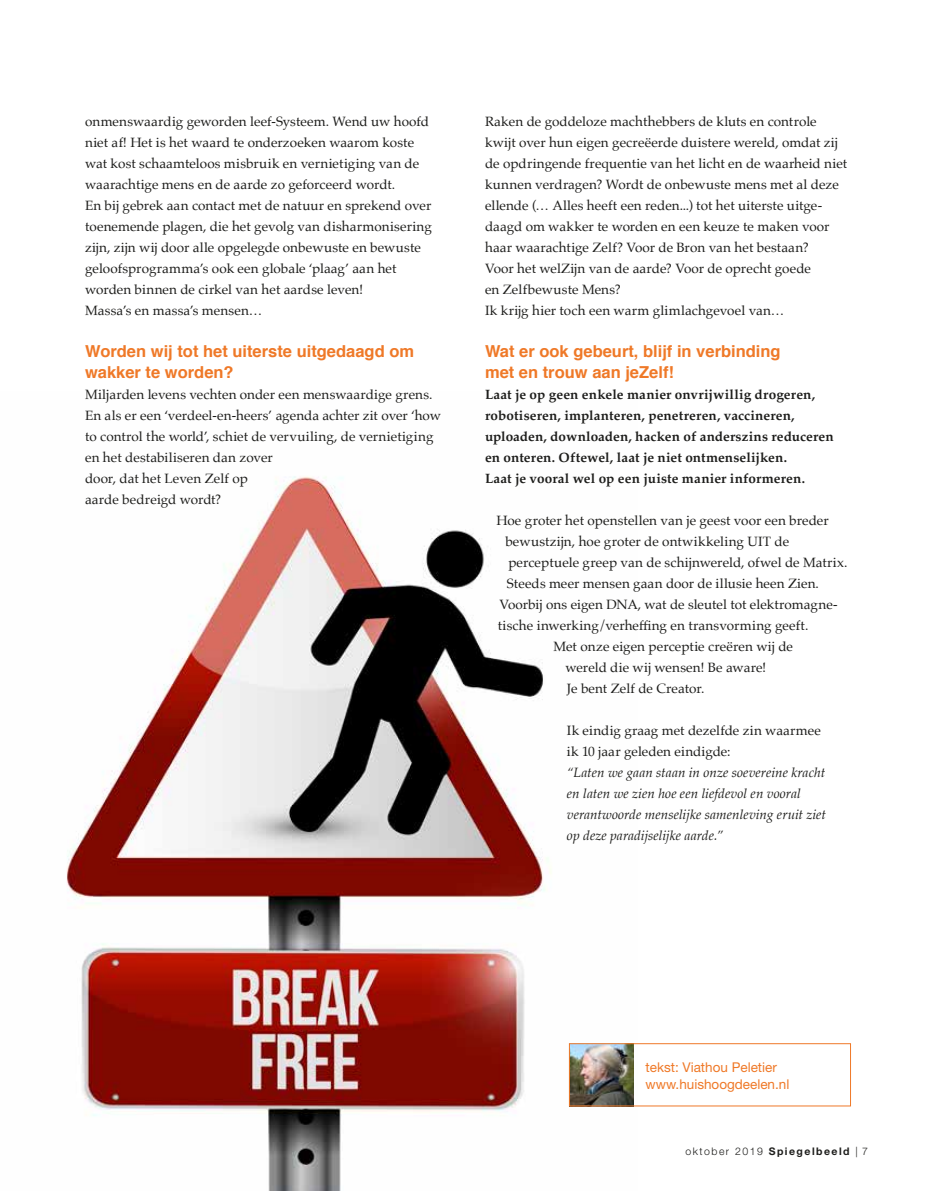
<style>
.page{position:relative;width:936px;height:1191px;background:#fff}
.page>*{position:absolute;margin:0;border:0;box-sizing:border-box;transform-origin:0 0}
.t1{font:700 16.5px/21px "Helvetica";color:#ef7928}
.t2{font:13.5px/21px "Palatino";letter-spacing:.005em;color:#1d1d1b}
.t3{font:700 13.5px/21px "Palatino";letter-spacing:.01em;color:#1d1d1b}
.t4{font:italic 13.5px/21px "Palatino";letter-spacing:.005em;color:#1d1d1b}
.t5{font:13.5px/16.5px "Helvetica Neue";color:#ef7928}
.t6{font:300 10.5px "Helvetica Neue";letter-spacing:.14em;color:#1d1d1b}
.s1{font-weight:700}
</style>
<div class="page">
<img style="left:66px;top:476px;width:571px;height:715px">
<img style="left:571px;top:1045px;width:62px;height:59px">
<div style="left:569px;top:1043px;width:281px;height:63px;border:1px solid #ef7928"></div>
<p class="t2" style="left:85px;top:111px;width:348px">onmenswaardig geworden leef-Systeem. Wend uw hoofd niet af! Het is het waard te onderzoeken waarom koste wat kost schaamteloos misbruik en vernietiging van de waarachtige mens en de aarde zo geforceerd wordt.<br>En bij gebrek aan contact met de natuur en sprekend over toenemende plagen, die het gevolg van disharmonisering zijn, zijn wij door alle opgelegde onbewuste en bewuste geloofsprogramma’s ook een globale ‘plaag’ aan het worden binnen de cirkel van het aardse leven!<br>Massa’s en massa’s mensen…</p>
<p class="t1" style="left:85px;top:341px;width:330px">Worden wij tot het uiterste uitgedaagd om wakker te worden?</p>
<p class="t2" style="left:85px;top:384px;width:357px">Miljarden levens vechten onder een menswaardige grens.<br>En als er een ‘verdeel-en-heers’ agenda achter zit over ‘how to control the world’, schiet de vervuiling, de vernietiging en het destabiliseren dan zover<br>door, dat het Leven Zelf op<br>aarde bedreigd wordt?</p>
<p class="t2" style="left:485px;top:111px;width:364px">Raken de goddeloze machthebbers de kluts en controle kwijt over hun eigen gecreëerde duistere wereld, omdat zij de opdringende frequentie van het licht en de waarheid niet kunnen verdragen? Wordt de onbewuste mens met al deze ellende (… Alles heeft een reden...) tot het uiterste uitge&shy;daagd om wakker te worden en een keuze te maken voor haar waarachtige Zelf? Voor de Bron van het bestaan?<br>Voor het welZijn van de aarde? Voor de oprecht goede<br>en Zelfbewuste Mens?<br>Ik krijg hier toch een warm glimlachgevoel van…</p>
<p class="t1" style="left:485px;top:341px;width:297px">Wat er ook gebeurt, blijf in verbinding met en trouw aan jeZelf!</p>
<p class="t3" style="left:485px;top:384px;width:350px">Laat je op geen enkele manier onvrijwillig drogeren, robotiseren, implanteren, penetreren, vaccineren, uploaden, downloaden, hacken of anderszins reduceren en onteren. Oftewel, laat je niet ontmenselijken.<br>Laat je vooral wel op een juiste manier informeren.</p>
<p class="t2" style="left:496px;top:510px;width:334px">Hoe groter het openstellen van je geest voor een breder</p>
<p class="t2" style="left:505px;top:531px;width:285px">bewustzijn, hoe groter de ontwikkeling UIT de</p>
<p class="t2" style="left:508px;top:552px;width:340px">perceptuele greep van de schijnwereld, ofwel de Matrix.</p>
<p class="t2" style="left:507px;top:573px;width:313px">Steeds meer mensen gaan door de illusie heen Zien.</p>
<p class="t2" style="left:499px;top:594px;width:339px">Voorbij ons eigen DNA, wat de sleutel tot elektromagne-</p>
<p class="t2" style="left:498px;top:615px;width:312px">tische inwerking/verheffing en transvorming geeft.</p>
<p class="t2" style="left:553px;top:636px;width:241px">Met onze eigen perceptie creëren wij de</p>
<p class="t2" style="left:565px;top:657px;width:202px">wereld die wij wensen! Be aware!</p>
<p class="t2" style="left:567px;top:678px;width:139px">Je bent Zelf de Creator.</p>
<p class="t2" style="left:567px;top:720px;width:255px">Ik eindig graag met dezelfde zin waarmee ik 10 jaar geleden eindigde:</p>
<p class="t4" style="left:567px;top:762px;width:261px">“Laten we gaan staan in onze soevereine kracht en laten we zien hoe een liefdevol en vooral verantwoorde menselijke samenleving eruit ziet op deze paradijselijke aarde.”</p>
<p class="t5" style="left:645px;top:1058px;width:145px">tekst: Viathou Peletier www.huishoogdeelen.nl</p>
<p class="t6" style="left:685px;top:1145px;width:184px">oktober 2019 <span class="s1">Spiegelbeeld</span> | 7</p>
</div>
